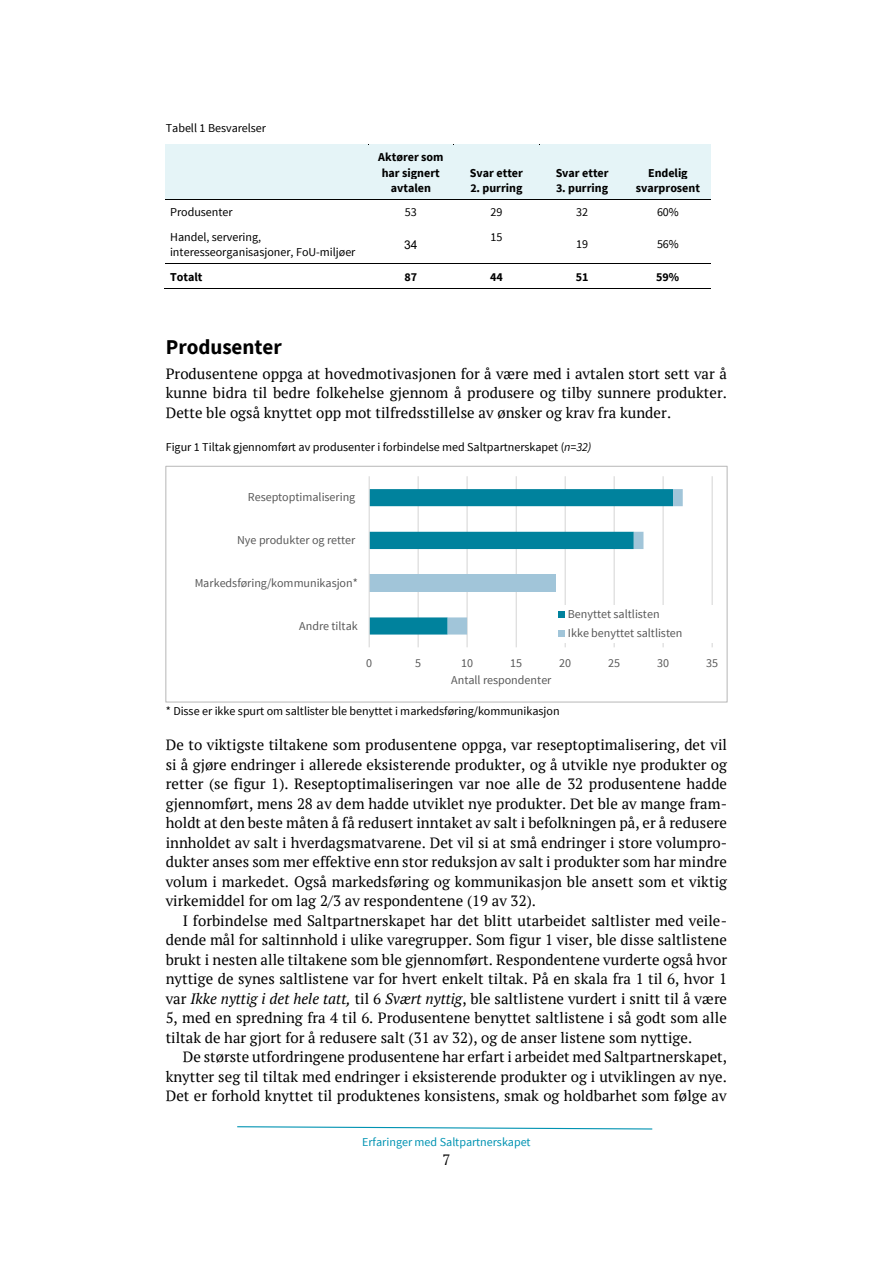
<style>
.page{position:relative;width:893px;height:1263px;background:#fff}
.page>*{position:absolute;margin:0;border:0;box-sizing:border-box;transform-origin:0 0}
.t1{font:700 21px "Source Sans Pro";color:#000}
.t2{font:15px/19.5px "PT Serif";color:#000;text-align:justify}
.t3{font:12px/15.1px "Source Sans Pro";letter-spacing:-.005em;color:#000}
.t4{font:12px "Source Sans Pro";letter-spacing:-.005em;color:#595959}
.t5{font:700 12px/15.1px "Source Sans Pro";letter-spacing:-.005em;color:#000;text-align:center}
.t6{font:12px "Source Sans Pro";letter-spacing:-.005em;color:#0093b2}
.t7{font:12px "Arial";color:#000}
.s1{font-style:italic}
</style>
<div class="page">
<svg style="left:237px;top:1126px;width:416px;height:4px"></svg>
<div style="left:166px;top:145px;width:202px;height:54px;background:#e5f4f7"></div>
<div style="left:368px;top:145px;width:86px;height:54px;background:#e5f4f7"></div>
<div style="left:454px;top:145px;width:85px;height:54px;background:#e5f4f7"></div>
<div style="left:539px;top:145px;width:86px;height:54px;background:#e5f4f7"></div>
<div style="left:625px;top:145px;width:86px;height:54px;background:#e5f4f7"></div>
<hr style="left:166px;top:144px;width:202px;height:1px;background:#000">
<hr style="left:369px;top:144px;width:85px;height:1px;background:#000">
<hr style="left:454px;top:144px;width:85px;height:1px;background:#000">
<hr style="left:540px;top:144px;width:85px;height:1px;background:#000">
<hr style="left:626px;top:144px;width:85px;height:1px;background:#000">
<hr style="left:166px;top:199px;width:202px;height:1px;background:#000">
<hr style="left:369px;top:199px;width:85px;height:1px;background:#000">
<hr style="left:454px;top:199px;width:85px;height:1px;background:#000">
<hr style="left:540px;top:199px;width:85px;height:1px;background:#000">
<hr style="left:626px;top:199px;width:85px;height:1px;background:#000">
<hr style="left:166px;top:263px;width:202px;height:1px;background:#000">
<hr style="left:369px;top:263px;width:85px;height:1px;background:#000">
<hr style="left:454px;top:263px;width:85px;height:1px;background:#000">
<hr style="left:540px;top:263px;width:85px;height:1px;background:#000">
<hr style="left:626px;top:263px;width:85px;height:1px;background:#000">
<hr style="left:165px;top:289px;width:203px;height:1px;background:#000">
<hr style="left:368px;top:289px;width:86px;height:1px;background:#000">
<hr style="left:453px;top:289px;width:86px;height:1px;background:#000">
<hr style="left:539px;top:289px;width:86px;height:1px;background:#000">
<hr style="left:625px;top:289px;width:86px;height:1px;background:#000">
<hr style="left:418px;top:476px;width:1px;height:171px;background:#d9d9d9">
<hr style="left:467px;top:476px;width:1px;height:171px;background:#d9d9d9">
<hr style="left:516px;top:476px;width:1px;height:171px;background:#d9d9d9">
<hr style="left:565px;top:476px;width:1px;height:171px;background:#d9d9d9">
<hr style="left:614px;top:476px;width:1px;height:171px;background:#d9d9d9">
<hr style="left:663px;top:476px;width:1px;height:171px;background:#d9d9d9">
<hr style="left:712px;top:476px;width:1px;height:171px;background:#d9d9d9">
<svg style="left:370px;top:489px;width:313px;height:145px"></svg>
<hr style="left:369px;top:476px;width:1px;height:171px;background:#d9d9d9">
<div style="left:523px;top:605px;width:190px;height:37px;background:#fff"></div>
<div style="left:558px;top:611px;width:7px;height:7px;background:#00829d"></div>
<div style="left:558px;top:630px;width:7px;height:6px;background:#a1c5d9"></div>
<div style="left:165px;top:466px;width:563px;height:237px;border:1px solid #bfbfbf"></div>
<p class="t3" style="left:166px;top:120px;width:102px">Tabell 1 Besvarelser</p>
<p class="t5" style="left:378px;top:150px;width:67px">Aktører som har signert avtalen</p>
<p class="t5" style="left:470px;top:165px;width:55px">Svar etter</p>
<p class="t5" style="left:470px;top:180px;width:54px">2. purring</p>
<p class="t5" style="left:556px;top:165px;width:55px">Svar etter</p>
<p class="t5" style="left:556px;top:180px;width:54px">3. purring</p>
<p class="t5" style="left:636px;top:165px;width:66px">Endelig svarprosent</p>
<p class="t3" style="left:170px;top:205px;width:64px">Produsenter</p>
<p class="t3" style="left:405px;top:205px;width:13px">53</p>
<p class="t3" style="left:490px;top:205px;width:13px">29</p>
<p class="t3" style="left:576px;top:205px;width:13px">32</p>
<p class="t3" style="left:657px;top:205px;width:23px">60%</p>
<p class="t3" style="left:170px;top:229px;width:187px">Handel, servering, interesseorganisasjoner, FoU-miljøer</p>
<p class="t7" style="left:404px;top:236px;width:15px">34</p>
<p class="t3" style="left:490px;top:229px;width:13px">15</p>
<p class="t3" style="left:576px;top:237px;width:13px">19</p>
<p class="t3" style="left:657px;top:237px;width:23px">56%</p>
<p class="t5" style="left:170px;top:269px;width:34px">Totalt</p>
<p class="t5" style="left:404px;top:269px;width:14px">87</p>
<p class="t5" style="left:490px;top:269px;width:14px">44</p>
<p class="t5" style="left:576px;top:269px;width:14px">51</p>
<p class="t5" style="left:656px;top:269px;width:24px">59%</p>
<h2 class="t1" style="left:166px;top:333px;width:118px">Produsenter</h2>
<p class="t2" style="left:166px;top:363px;width:563px">Produsentene oppga at hovedmotivasjonen for å være med i avtalen stort sett var å kunne bidra til bedre folkehelse gjennom å produsere og tilby sunnere produkter.<br>Dette ble også knyttet opp mot tilfredsstillelse av ønsker og krav fra kunder.</p>
<p class="t3" style="left:166px;top:440px;width:427px">Figur 1 Tiltak gjennomført av produsenter i forbindelse med Saltpartnerskapet (<span class="s1">n=32)</span></p>
<p class="t4" style="left:248px;top:490px;width:109px">Reseptoptimalisering</p>
<p class="t4" style="left:237px;top:533px;width:120px">Nye produkter og retter</p>
<p class="t4" style="left:195px;top:575px;width:165px">Markedsføring/kommunikasjon*</p>
<p class="t4" style="left:299px;top:618px;width:60px">Andre tiltak</p>
<p class="t4" style="left:568px;top:607px;width:93px">Benyttet saltlisten</p>
<p class="t4" style="left:568px;top:625px;width:116px">Ikke benyttet saltlisten</p>
<p class="t4" style="left:366px;top:656px;width:7px">0</p>
<p class="t4" style="left:415px;top:656px;width:7px">5</p>
<p class="t4" style="left:461px;top:656px;width:13px">10</p>
<p class="t4" style="left:510px;top:656px;width:13px">15</p>
<p class="t4" style="left:559px;top:656px;width:13px">20</p>
<p class="t4" style="left:608px;top:656px;width:13px">25</p>
<p class="t4" style="left:657px;top:656px;width:13px">30</p>
<p class="t4" style="left:706px;top:656px;width:13px">35</p>
<p class="t4" style="left:451px;top:673px;width:102px">Antall respondenter</p>
<p class="t3" style="left:166px;top:703px;width:395px">* Disse er ikke spurt om saltlister ble benyttet i markedsføring/kommunikasjon</p>
<p class="t2" style="left:166px;top:735px;width:563px">De to viktigste tiltakene som produsentene oppga, var reseptoptimalisering, det vil si å gjøre endringer i allerede eksisterende produkter, og å utvikle nye produkter og retter (se figur 1). Reseptoptimaliseringen var noe alle de 32 produsentene hadde gjennomført, mens 28 av dem hadde utviklet nye produkter. Det ble av mange fram&shy;holdt at den beste måten å få redusert inntaket av salt i befolkningen på, er å redusere innholdet av salt i hverdagsmatvarene. Det vil si at små endringer i store volumpro&shy;dukter anses som mer effektive enn stor reduksjon av salt i produkter som har mindre volum i markedet. Også markedsføring og kommunikasjon ble ansett som et viktig virkemiddel for om lag 2/3 av respondentene (19 av 32).</p>
<p class="t2" style="left:166px;top:910px;width:563px;text-indent:17px">I forbindelse med Saltpartnerskapet har det blitt utarbeidet saltlister med veile&shy;dende mål for saltinnhold i ulike varegrupper. Som figur 1 viser, ble disse saltlistene brukt i nesten alle tiltakene som ble gjennomført. Respondentene vurderte også hvor nyttige de synes saltlistene var for hvert enkelt tiltak. På en skala fra 1 til 6, hvor 1 var <span class="s1">Ikke nyttig i det hele tatt,</span> til 6 <span class="s1">Svært nyttig</span>, ble saltlistene vurdert i snitt til å være 5, med en spredning fra 4 til 6. Produsentene benyttet saltlistene i så godt som alle tiltak de har gjort for å redusere salt (31 av 32), og de anser listene som nyttige.</p>
<p class="t2" style="left:166px;top:1047px;width:563px;text-indent:17px">De største utfordringene produsentene har erfart i arbeidet med Saltpartnerskapet, knytter seg til tiltak med endringer i eksisterende produkter og i utviklingen av nye.<br>Det er forhold knyttet til produktenes konsistens, smak og holdbarhet som følge av</p>
<p class="t6" style="left:362px;top:1135px;width:170px">Erfaringer med Saltpartnerskapet</p>
<p class="t2" style="left:442px;top:1150px;width:9px">7</p>
</div>
